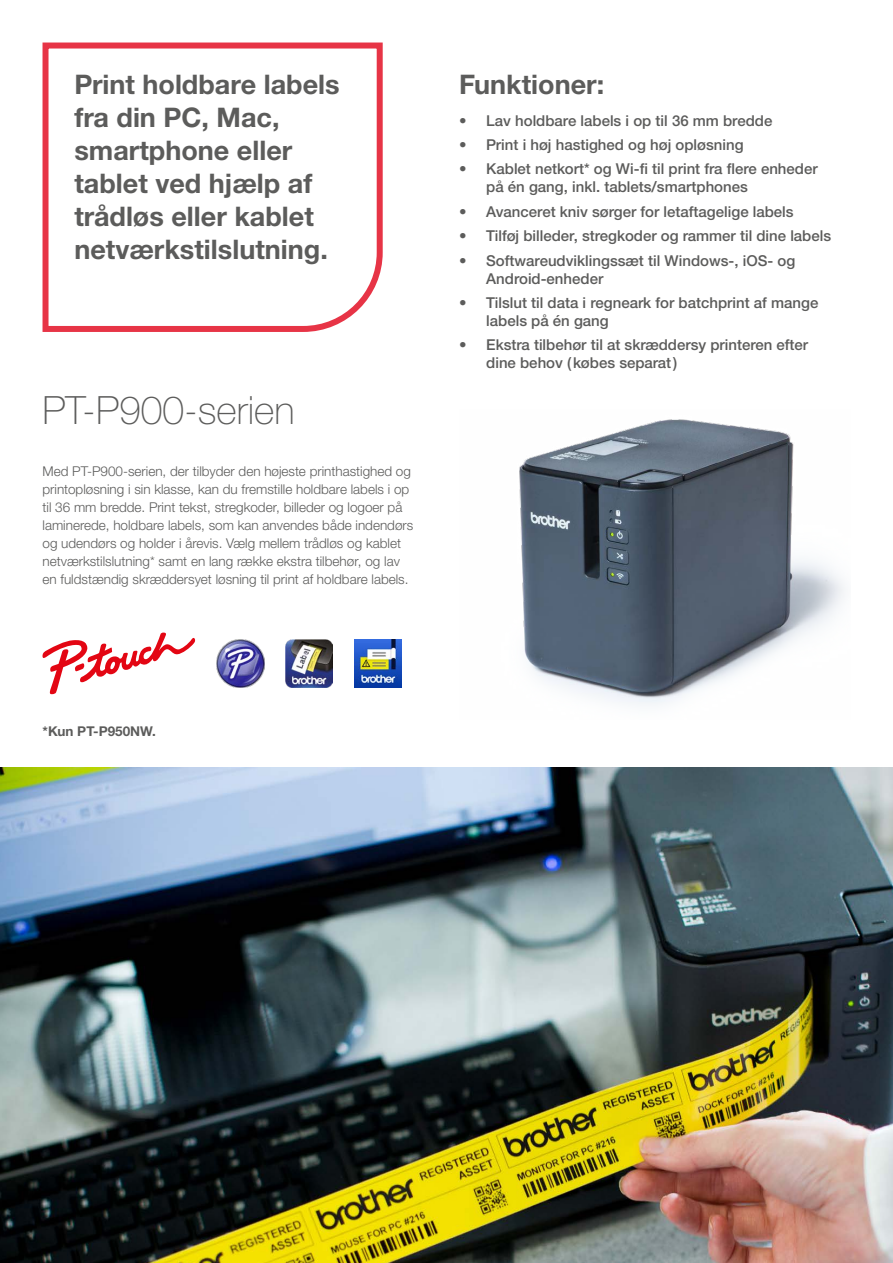
<style>
.page{position:relative;width:893px;height:1263px;background:#fff}
.page>*{position:absolute;margin:0;border:0;box-sizing:border-box;transform-origin:0 0}
.t1{font:100 39px "Helvetica Neue LTW1 G";color:#5c5c5b}
.t2{font:700 27px/33px "Helvetica Neue LTW1 G";color:#5c5c5b}
.t3{font:500 15px/18px "Helvetica Neue LTW1 G";color:#5c5c5b}
.t4{font:300 13.5px/18px "Helvetica Neue LTW1 G";color:#5c5c5b}
.t5{font:700 13.5px "Helvetica Neue LTW1 G";color:#5c5c5b}
</style>
<div class="page">
<svg style="left:42px;top:42px;width:341px;height:290px"></svg>
<img style="left:0;top:768px;width:893px;height:495px">
<img style="left:519px;top:419px;width:326px;height:286px">
<svg style="left:43px;top:632px;width:152px;height:62px"></svg>
<img style="left:216px;top:640px;width:48px;height:47px">
<img style="left:354px;top:640px;width:48px;height:47px">
<img style="left:285px;top:640px;width:48px;height:47px">
<h2 class="t2" style="left:74px;top:67px;width:267px">Print holdbare labels fra din PC, Mac, smartphone eller tablet ved hjælp af trådløs eller kablet netværkstilslutning.</h2>
<h1 class="t1" style="left:43px;top:387px;width:254px">PT-P900-serien</h1>
<p class="t4" style="left:43px;top:462px;width:372px">Med PT-P900-serien, der tilbyder den højeste printhastighed og printopløsning i sin klasse, kan du fremstille holdbare labels i op til 36 mm bredde. Print tekst, stregkoder, billeder og logoer på laminerede, holdbare labels, som kan anvendes både indendørs og udendørs og holder i årevis. Vælg mellem trådløs og kablet netværkstilslutning* samt en lang række ekstra tilbehør, og lav en fuldstændig skræddersyet løsning til print af holdbare labels.</p>
<h2 class="t2" style="left:459px;top:67px;width:146px">Funktioner:</h2>
<p class="t3" style="left:459px;top:111px;width:315px">• Lav holdbare labels i op til 36 mm bredde</p>
<p class="t3" style="left:459px;top:136px;width:286px">• Print i høj hastighed og høj opløsning</p>
<p class="t3" style="left:486px;top:160px;width:333px;text-indent:-27px">• Kablet netkort* og Wi-fi til print fra flere enheder på én gang, inkl. tablets/smartphones</p>
<p class="t3" style="left:459px;top:202px;width:336px">• Avanceret kniv sørger for letaftagelige labels</p>
<p class="t3" style="left:459px;top:227px;width:373px">• Tilføj billeder, stregkoder og rammer til dine labels</p>
<p class="t3" style="left:486px;top:251px;width:310px;text-indent:-27px">• Softwareudviklingssæt til Windows-, iOS- og<br>Android-enheder</p>
<p class="t3" style="left:486px;top:294px;width:334px;text-indent:-27px">• Tilslut til data i regneark for batchprint af mange labels på én gang</p>
<p class="t3" style="left:486px;top:336px;width:323px;text-indent:-27px">• Ekstra tilbehør til at skræddersy printeren efter dine behov (købes separat)</p>
<p class="t5" style="left:43px;top:723px;width:115px">*Kun PT-P950NW.</p>
</div>
